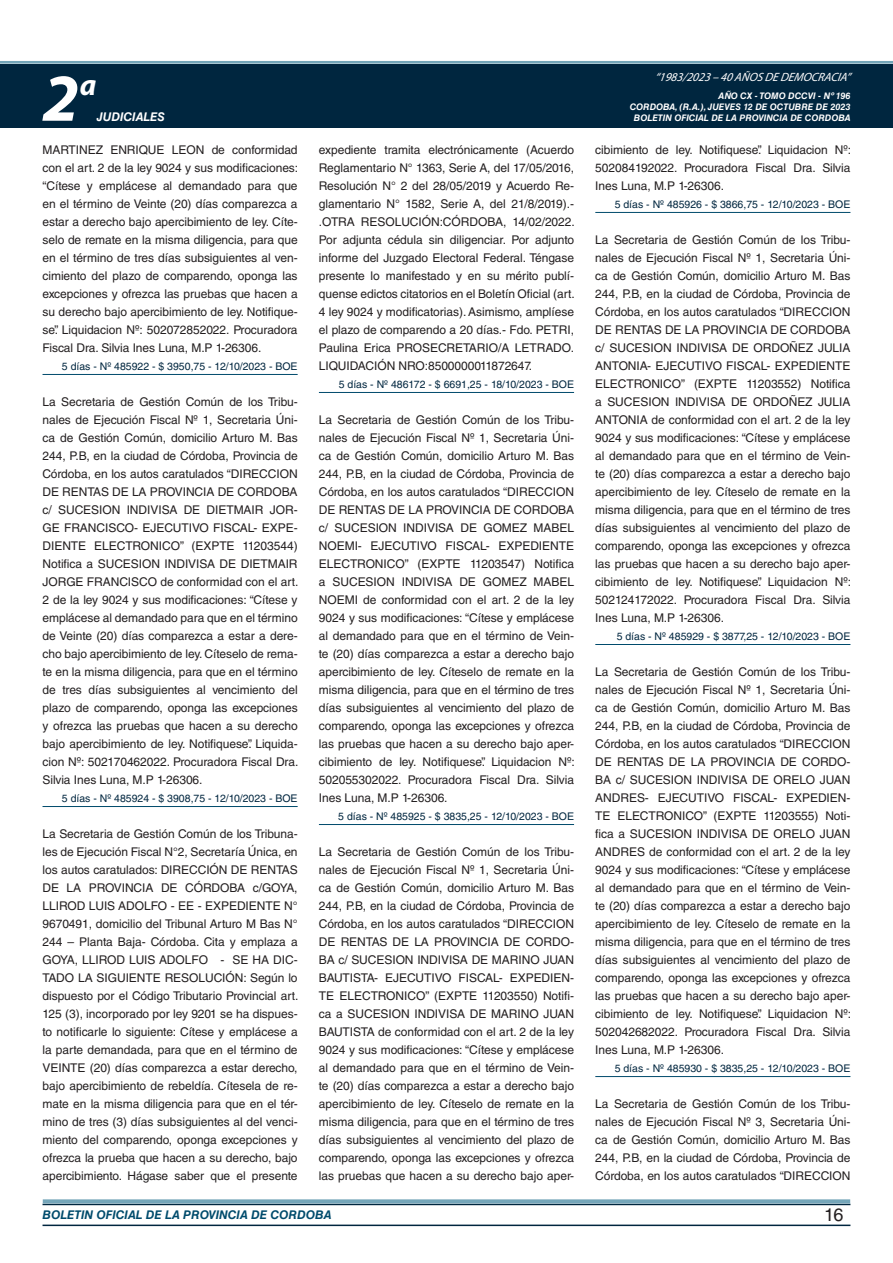
<style>
.page{position:relative;width:893px;height:1263px;background:#fff}
.page>*{position:absolute;margin:0;border:0;box-sizing:border-box;transform-origin:0 0}
.t1{font:italic 700 67.5px "Myriad Pro";color:#fff}
.t2{font:italic 700 30px "Myriad Pro";color:#fff}
.t3{font:18px "Helvetica LT Std";color:#231f20}
.TEXTO_BASE{font:12px/18px "Helvetica LT Std";letter-spacing:-.005em;color:#231f20;text-align:justify}
.t4{font:italic 700 12px "Helvetica LT Std";color:#004b6c}
.t5{font:italic 12px "Myriad Pro";color:#fff}
.t6{font:italic 700 12px "Helvetica LT Std";color:#fff}
.FECHA_DE_VENCIMIENTO{font:10.5px "Helvetica LT Std";color:#00263f}
.t7{font:italic 700 9px/10.8px "Helvetica LT Std";color:#fff;text-align:right}
</style>
<div class="page">
<div style="left:0;top:61px;width:893px;height:6px;background:#fff;opacity:.75"></div>
<div style="left:0;top:64px;width:893px;height:64px;background:#00263f"></div>
<hr style="left:43px;top:1224px;width:807px;height:2px;background:#00263f">
<div style="left:42px;top:1198px;width:809px;height:8px;background:#fff;opacity:.75"></div>
<hr style="left:43px;top:374px;width:255px;height:1px;background:#004b6c">
<hr style="left:43px;top:806px;width:255px;height:1px;background:#004b6c">
<hr style="left:319px;top:392px;width:255px;height:1px;background:#004b6c">
<hr style="left:319px;top:824px;width:255px;height:1px;background:#004b6c">
<hr style="left:595px;top:212px;width:255px;height:1px;background:#004b6c">
<hr style="left:595px;top:644px;width:255px;height:1px;background:#004b6c">
<hr style="left:595px;top:1076px;width:255px;height:1px;background:#004b6c">
<p class="t5" style="left:655px;top:70px;width:197px">“ 1983/2023 – 40 AÑOS DE DEMOCRACIA”</p>
<h1 class="t1" style="left:43px;top:54px;width:38px">2</h1>
<h2 class="t2" style="left:80px;top:66px;width:18px">a</h2>
<p class="t7" style="left:630px;top:91px;width:222px">AÑO CX - TOMO DCCVI - Nº 196<br>CORDOBA, (R.A.), JUEVES 12 DE OCTUBRE DE 2023</p>
<p class="t6" style="left:97px;top:110px;width:70px">JUDICIALES</p>
<p class="t7" style="left:634px;top:112px;width:218px">BOLETIN OFICIAL DE LA PROVINCIA DE CORDOBA</p>
<p class="TEXTO_BASE" style="left:43px;top:141px;width:257px">MARTINEZ ENRIQUE LEON de conformidad con el art. 2 de la ley 9024 y sus modificaciones: “Cítese y emplácese al demandado para que en el término de Veinte (20) días comparezca a estar a derecho bajo apercibimiento de ley. Cíte&shy;selo de remate en la misma diligencia, para que en el término de tres días subsiguientes al ven&shy;cimiento del plazo de comparendo, oponga las excepciones y ofrezca las pruebas que hacen a su derecho bajo apercibimiento de ley. Notifique&shy;se”. Liquidacion Nº: 502072852022. Procuradora Fiscal Dra. Silvia Ines Luna, M.P 1-26306.</p>
<p class="FECHA_DE_VENCIMIENTO" style="left:62px;top:360px;width:237px">5 días - Nº 485922 - $ 3950,75 - 12/10/2023 - BOE</p>
<p class="TEXTO_BASE" style="left:43px;top:393px;width:257px">La Secretaria de Gestión Común de los Tribu&shy;nales de Ejecución Fiscal Nº 1, Secretaria Úni&shy;ca de Gestión Común, domicilio Arturo M. Bas 244, P.B, en la ciudad de Córdoba, Provincia de Córdoba, en los autos caratulados “DIRECCION DE RENTAS DE LA PROVINCIA DE CORDOBA c/ SUCESION INDIVISA DE DIETMAIR JOR-GE FRANCISCO- EJECUTIVO FISCAL- EXPE-DIENTE ELECTRONICO” (EXPTE 11203544)<br>Notifica a SUCESION INDIVISA DE DIETMAIR JORGE FRANCISCO de conformidad con el art.<br>2 de la ley 9024 y sus modificaciones: “Cítese y emplácese al demandado para que en el término de Veinte (20) días comparezca a estar a dere&shy;cho bajo apercibimiento de ley. Cíteselo de rema&shy;te en la misma diligencia, para que en el término de tres días subsiguientes al vencimiento del plazo de comparendo, oponga las excepciones y ofrezca las pruebas que hacen a su derecho bajo apercibimiento de ley. Notifiquese”. Liquida&shy;cion Nº: 502170462022. Procuradora Fiscal Dra.<br>Silvia Ines Luna, M.P 1-26306.</p>
<p class="FECHA_DE_VENCIMIENTO" style="left:62px;top:792px;width:237px">5 días - Nº 485924 - $ 3908,75 - 12/10/2023 - BOE</p>
<p class="TEXTO_BASE" style="left:43px;top:825px;width:257px">La Secretaria de Gestión Común de los Tribuna&shy;les de Ejecución Fiscal N°2, Secretaría Única, en los autos caratulados: DIRECCIÓN DE RENTAS DE LA PROVINCIA DE CÓRDOBA c/GOYA, LLIROD LUIS ADOLFO - EE - EXPEDIENTE N° 9670491, domicilio del Tribunal Arturo M Bas N° 244 – Planta Baja- Córdoba. Cita y emplaza a GOYA, LLIROD LUIS ADOLFO - SE HA DIC-TADO LA SIGUIENTE RESOLUCIÓN: Según lo dispuesto por el Código Tributario Provincial art.<br>125 (3), incorporado por ley 9201 se ha dispues&shy;to notificarle lo siguiente: Cítese y emplácese a la parte demandada, para que en el término de VEINTE (20) días comparezca a estar derecho, bajo apercibimiento de rebeldía. Cítesela de re&shy;mate en la misma diligencia para que en el tér&shy;mino de tres (3) días subsiguientes al del venci&shy;miento del comparendo, oponga excepciones y ofrezca la prueba que hacen a su derecho, bajo apercibimiento. Hágase saber que el presente</p>
<p class="TEXTO_BASE" style="left:319px;top:141px;width:257px">expediente tramita electrónicamente (Acuerdo Reglamentario N° 1363, Serie A, del 17/05/2016, Resolución N° 2 del 28/05/2019 y Acuerdo Re&shy;glamentario N° 1582, Serie A, del 21/8/2019).- .OTRA RESOLUCIÓN:CÓRDOBA, 14/02/2022.<br>Por adjunta cédula sin diligenciar. Por adjunto informe del Juzgado Electoral Federal. Téngase presente lo manifestado y en su mérito publí&shy;quense edictos citatorios en el Boletín Oficial (art.<br>4 ley 9024 y modificatorias). Asimismo, amplíese el plazo de comparendo a 20 días.- Fdo. PETRI, Paulina Erica PROSECRETARIO/A LETRADO.<br>LIQUIDACIÓN NRO:8500000011872647.</p>
<p class="FECHA_DE_VENCIMIENTO" style="left:339px;top:378px;width:237px">5 días - Nº 486172 - $ 6691,25 - 18/10/2023 - BOE</p>
<p class="TEXTO_BASE" style="left:319px;top:411px;width:257px">La Secretaria de Gestión Común de los Tribu&shy;nales de Ejecución Fiscal Nº 1, Secretaria Úni&shy;ca de Gestión Común, domicilio Arturo M. Bas 244, P.B, en la ciudad de Córdoba, Provincia de Córdoba, en los autos caratulados “DIRECCION DE RENTAS DE LA PROVINCIA DE CORDOBA c/ SUCESION INDIVISA DE GOMEZ MABEL NOEMI- EJECUTIVO FISCAL- EXPEDIENTE ELECTRONICO” (EXPTE 11203547) Notifica a SUCESION INDIVISA DE GOMEZ MABEL NOEMI de conformidad con el art. 2 de la ley 9024 y sus modificaciones: “Cítese y emplácese al demandado para que en el término de Vein&shy;te (20) días comparezca a estar a derecho bajo apercibimiento de ley. Cíteselo de remate en la misma diligencia, para que en el término de tres días subsiguientes al vencimiento del plazo de comparendo, oponga las excepciones y ofrezca las pruebas que hacen a su derecho bajo aper&shy;cibimiento de ley. Notifiquese”. Liquidacion Nº:<br>502055302022. Procuradora Fiscal Dra. Silvia Ines Luna, M.P 1-26306.</p>
<p class="FECHA_DE_VENCIMIENTO" style="left:338px;top:810px;width:237px">5 días - Nº 485925 - $ 3835,25 - 12/10/2023 - BOE</p>
<p class="TEXTO_BASE" style="left:319px;top:843px;width:257px">La Secretaria de Gestión Común de los Tribu&shy;nales de Ejecución Fiscal Nº 1, Secretaria Úni&shy;ca de Gestión Común, domicilio Arturo M. Bas 244, P.B, en la ciudad de Córdoba, Provincia de Córdoba, en los autos caratulados “DIRECCION DE RENTAS DE LA PROVINCIA DE CORDO-BA c/ SUCESION INDIVISA DE MARINO JUAN BAUTISTA- EJECUTIVO FISCAL- EXPEDIEN-TE ELECTRONICO” (EXPTE 11203550) Notifi&shy;ca a SUCESION INDIVISA DE MARINO JUAN BAUTISTA de conformidad con el art. 2 de la ley 9024 y sus modificaciones: “Cítese y emplácese al demandado para que en el término de Vein&shy;te (20) días comparezca a estar a derecho bajo apercibimiento de ley. Cíteselo de remate en la misma diligencia, para que en el término de tres días subsiguientes al vencimiento del plazo de comparendo, oponga las excepciones y ofrezca las pruebas que hacen a su derecho bajo aper-</p>
<p class="TEXTO_BASE" style="left:595px;top:141px;width:257px">cibimiento de ley. Notifiquese”. Liquidacion Nº:<br>502084192022. Procuradora Fiscal Dra. Silvia Ines Luna, M.P 1-26306.</p>
<p class="FECHA_DE_VENCIMIENTO" style="left:615px;top:198px;width:237px">5 días - Nº 485926 - $ 3866,75 - 12/10/2023 - BOE</p>
<p class="TEXTO_BASE" style="left:595px;top:231px;width:257px">La Secretaria de Gestión Común de los Tribu&shy;nales de Ejecución Fiscal Nº 1, Secretaria Úni&shy;ca de Gestión Común, domicilio Arturo M. Bas 244, P.B, en la ciudad de Córdoba, Provincia de Córdoba, en los autos caratulados “DIRECCION DE RENTAS DE LA PROVINCIA DE CORDOBA c/ SUCESION INDIVISA DE ORDOÑEZ JULIA ANTONIA- EJECUTIVO FISCAL- EXPEDIENTE ELECTRONICO” (EXPTE 11203552) Notifica a SUCESION INDIVISA DE ORDOÑEZ JULIA ANTONIA de conformidad con el art. 2 de la ley 9024 y sus modificaciones: “Cítese y emplácese al demandado para que en el término de Vein&shy;te (20) días comparezca a estar a derecho bajo apercibimiento de ley. Cíteselo de remate en la misma diligencia, para que en el término de tres días subsiguientes al vencimiento del plazo de comparendo, oponga las excepciones y ofrezca las pruebas que hacen a su derecho bajo aper&shy;cibimiento de ley. Notifiquese”. Liquidacion Nº:<br>502124172022. Procuradora Fiscal Dra. Silvia Ines Luna, M.P 1-26306.</p>
<p class="FECHA_DE_VENCIMIENTO" style="left:617px;top:630px;width:235px">5 días - Nº 485929 - $ 3877,25 - 12/10/2023 - BOE</p>
<p class="TEXTO_BASE" style="left:595px;top:663px;width:257px">La Secretaria de Gestión Común de los Tribu&shy;nales de Ejecución Fiscal Nº 1, Secretaria Úni&shy;ca de Gestión Común, domicilio Arturo M. Bas 244, P.B, en la ciudad de Córdoba, Provincia de Córdoba, en los autos caratulados “DIRECCION DE RENTAS DE LA PROVINCIA DE CORDO-BA c/ SUCESION INDIVISA DE ORELO JUAN ANDRES- EJECUTIVO FISCAL- EXPEDIEN-TE ELECTRONICO” (EXPTE 11203555) Noti&shy;fica a SUCESION INDIVISA DE ORELO JUAN ANDRES de conformidad con el art. 2 de la ley 9024 y sus modificaciones: “Cítese y emplácese al demandado para que en el término de Vein&shy;te (20) días comparezca a estar a derecho bajo apercibimiento de ley. Cíteselo de remate en la misma diligencia, para que en el término de tres días subsiguientes al vencimiento del plazo de comparendo, oponga las excepciones y ofrezca las pruebas que hacen a su derecho bajo aper&shy;cibimiento de ley. Notifiquese”. Liquidacion Nº:<br>502042682022. Procuradora Fiscal Dra. Silvia Ines Luna, M.P 1-26306.</p>
<p class="FECHA_DE_VENCIMIENTO" style="left:615px;top:1062px;width:237px">5 días - Nº 485930 - $ 3835,25 - 12/10/2023 - BOE</p>
<p class="TEXTO_BASE" style="left:595px;top:1095px;width:257px">La Secretaria de Gestión Común de los Tribu&shy;nales de Ejecución Fiscal Nº 3, Secretaria Úni&shy;ca de Gestión Común, domicilio Arturo M. Bas 244, P.B, en la ciudad de Córdoba, Provincia de Córdoba, en los autos caratulados “DIRECCION</p>
<p class="t4" style="left:43px;top:1208px;width:290px">BOLETIN OFICIAL DE LA PROVINCIA DE CORDOBA</p>
<h3 class="t3" style="left:824px;top:1204px;width:21px">16</h3>
</div>
